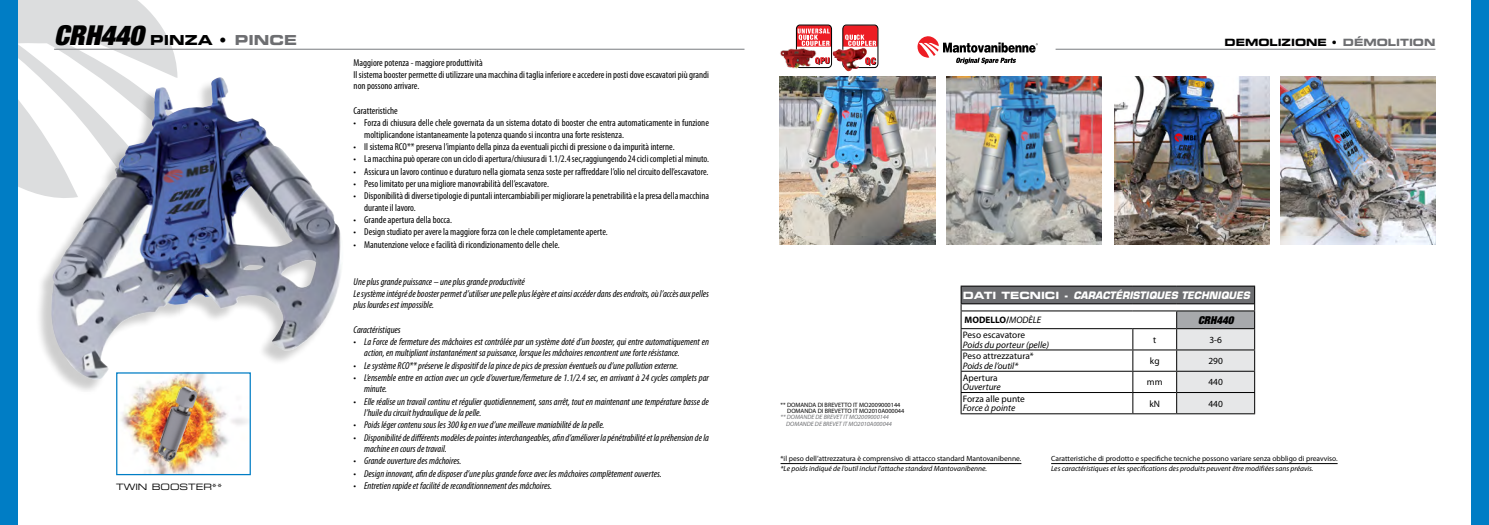
<style>
.page{position:relative;width:1489px;height:525px;background:#fff}
.page>*{position:absolute;margin:0;border:0;box-sizing:border-box;transform-origin:0 0}
.t1{font:italic 900 condensed 27.5px "Helvetica Neue LT Std";color:#000}
.t2{font:italic 900 condensed 10.88px "Helvetica Neue LT Std";color:#000}
.t3{font:italic condensed 10px/11.2px "Myriad Pro";color:#000}
.t4{font:condensed 10px/11.2px "Myriad Pro";color:#000}
.t5{font:italic 700 10px "Eurostile LT Std";color:#fff}
.t6{font:10px "Eurostile LT Std Bold Ex 2";color:#000}
.t7{font:9.38px "Myriad Pro";color:#000}
.t8{font:italic 9.38px "Myriad Pro";color:#000}
.t9{font:700 9.38px "Myriad Pro";color:#000}
.t10{font:8.75px "Eurostile LT Std Ex 2";color:#000}
.t11{font:7.5px "Myriad Pro";color:#000}
.t12{font:italic 7.5px "Myriad Pro";color:#000}
.t13{font:6.25px "Myriad Pro";color:#000}
.t14{font:italic 6.25px/6.2px "Myriad Pro";color:#6d6e71}
.s1{font-family:"Eurostile LT Std Bold Ex 2";font-weight:400;font-style:normal;font-stretch:normal;font-size:13.75px}
.s2{font-family:"Eurostile LT Std Ex 2";font-weight:400;font-style:normal;font-stretch:normal;font-size:13.75px}
.s3{font-family:"Eurostile LT Std Bold Ex 2";font-weight:400;font-style:normal;font-stretch:normal;font-size:13.75px;color:#6d6e71}
.s4{font-family:"Eurostile LT Std Ex 2"}
.s5{color:#6d6e71}
.s6{font-family:"Eurostile LT Std Bold Ex 2";font-weight:400;font-style:normal}
.s7{font-weight:400;font-style:italic}
</style>
<div class="page">
<svg style="left:18px;top:0;width:159px;height:194px;fill:#dcddde"></svg>
<hr style="left:54px;top:49px;width:690px;height:1px;background:#939598">
<img style="left:1114px;top:77px;width:155px;height:167px">
<img style="left:780px;top:77px;width:155px;height:167px">
<img style="left:1280px;top:77px;width:155px;height:167px">
<img style="left:946px;top:77px;width:155px;height:167px">
<div style="left:1470px;top:0;width:18px;height:524px;background:#007dc5"></div>
<hr style="left:780px;top:463px;width:241px;height:1px;background:#000">
<div style="left:0;top:0;width:18px;height:524px;background:#007dc5"></div>
<hr style="left:1055px;top:49px;width:380px;height:1px;background:#939598">
<svg style="left:917px;top:36px;width:120px;height:28px"></svg>
<svg style="left:841px;top:24px;width:37px;height:44px"></svg>
<img style="left:837px;top:48px;width:26px;height:2px">
<img style="left:780px;top:48px;width:15px;height:20px">
<svg style="left:795px;top:24px;width:37px;height:44px"></svg>
<hr style="left:1051px;top:463px;width:286px;height:1px;background:#000">
<div style="left:36px;top:79px;width:305px;height:316px;background:#000;opacity:.2"></div>
<img style="left:48px;top:77px;width:293px;height:303px">
<img style="left:118px;top:374px;width:131px;height:99px">
<img style="left:148px;top:380px;width:51px;height:83px">
<div style="left:116px;top:372px;width:135px;height:103px;border:1px solid #007dc5"></div>
<div style="left:961px;top:286px;width:293px;height:18px;background:#6d6e71"></div>
<hr style="left:960px;top:328px;width:172px;height:1px;background:#000">
<hr style="left:1132px;top:328px;width:44px;height:1px;background:#000">
<hr style="left:960px;top:349px;width:172px;height:1px;background:#000">
<hr style="left:1132px;top:349px;width:44px;height:1px;background:#000">
<hr style="left:960px;top:370px;width:172px;height:1px;background:#000">
<hr style="left:1132px;top:370px;width:44px;height:1px;background:#000">
<hr style="left:960px;top:392px;width:172px;height:1px;background:#000">
<hr style="left:1132px;top:392px;width:44px;height:1px;background:#000">
<svg style="left:1132px;top:329px;width:1px;height:84px"></svg>
<hr style="left:960px;top:413px;width:172px;height:1px;background:#000">
<hr style="left:1132px;top:413px;width:44px;height:1px;background:#000">
<hr style="left:960px;top:285px;width:172px;height:1px;background:#000">
<hr style="left:1132px;top:285px;width:44px;height:1px;background:#000">
<hr style="left:1176px;top:285px;width:78px;height:1px;background:#000">
<hr style="left:960px;top:303px;width:172px;height:1px;background:#000">
<hr style="left:1132px;top:303px;width:44px;height:1px;background:#000">
<svg style="left:960px;top:286px;width:1px;height:127px"></svg>
<hr style="left:960px;top:310px;width:172px;height:1px;background:#000">
<hr style="left:1132px;top:310px;width:44px;height:1px;background:#000">
<svg style="left:1176px;top:286px;width:79px;height:127px"></svg>
<hr style="left:1176px;top:349px;width:78px;height:1px;background:#000">
<hr style="left:1176px;top:370px;width:78px;height:1px;background:#000">
<hr style="left:1176px;top:392px;width:78px;height:1px;background:#000">
<hr style="left:1176px;top:413px;width:78px;height:1px;background:#000">
<h1 class="t1" style="left:54px;top:18px;width:244px">CRH440 <span class="s1">PINZA</span> <span class="s2">•</span> <span class="s3">PINCE</span></h1>
<p class="t10" style="left:116px;top:480px;width:108px">TWIN BOOSTER**</p>
<p class="t4" style="left:353px;top:56px;width:357px;line-height:12.4px">Maggiore potenza - maggiore produttività<br>Il sistema booster permette di utilizzare una macchina di taglia inferiore e accedere in posti dove escavatori più grandi</p>
<p class="t4" style="left:353px;top:80px;width:67px">non possono arrivare.</p>
<p class="t4" style="left:353px;top:105px;width:46px">Caratteristiche</p>
<p class="t4" style="left:364px;top:117px;width:346px;text-indent:-11px">• Forza di chiusura delle chele governata da un sistema dotato di booster che entra automaticamente in funzione moltiplicandone istantaneamente la potenza quando si incontra una forte resistenza.</p>
<p class="t4" style="left:353px;top:141px;width:322px">• Il sistema RCO** preserva l’impianto della pinza da eventuali picchi di pressione o da impurità interne.</p>
<p class="t4" style="left:353px;top:153px;width:357px">• La macchina può operare con un ciclo di apertura/chiusura di 1.1/2.4 sec,raggiungendo 24 cicli completi al minuto.</p>
<p class="t4" style="left:353px;top:165px;width:356px">• Assicura un lavoro continuo e duraturo nella giornata senza soste per raffreddare l’olio nel circuito dell’escavatore.</p>
<p class="t4" style="left:353px;top:178px;width:197px">• Peso limitato per una migliore manovrabilità dell’escavatore.</p>
<p class="t4" style="left:364px;top:190px;width:346px;text-indent:-11px">• Disponibilità di diverse tipologie di puntali intercambiabili per migliorare la penetrabilità e la presa della macchina durante il lavoro.</p>
<p class="t4" style="left:353px;top:214px;width:100px">• Grande apertura della bocca.</p>
<p class="t4" style="left:353px;top:226px;width:256px">• Design studiato per avere la maggiore forza con le chele completamente aperte.</p>
<p class="t4" style="left:353px;top:238px;width:208px">• Manutenzione veloce e facilità di ricondizionamento delle chele.</p>
<p class="t3" style="left:353px;top:275px;width:357px;line-height:12.4px">Une plus grande puissance – une plus grande productivité<br>Le système intégré de booster permet d’utiliser une pelle plus légère et ainsi accéder dans des endroits, où l’accès aux pelles</p>
<p class="t3" style="left:353px;top:299px;width:82px">plus lourdes est impossible.</p>
<p class="t3" style="left:353px;top:323px;width:49px">Caractéristiques</p>
<p class="t3" style="left:364px;top:336px;width:346px;text-indent:-11px">• La Force de fermeture des mâchoires est contrôlée par un système doté d’un booster, qui entre automatiquement en action, en multipliant instantanément sa puissance, lorsque les mâchoires rencontrent une forte résistance.</p>
<p class="t3" style="left:353px;top:359px;width:326px">• LesystèmeRCO**préserveledispositifdelapincedepicsdepressionéventuelsoud’unepollutionexterne.</p>
<p class="t3" style="left:364px;top:372px;width:346px;text-indent:-11px">• L’ensemble entre en action avec un cycle d’ouverture/fermeture de 1.1/2.4 sec, en arrivant à 24 cycles complets par minute.</p>
<p class="t3" style="left:364px;top:395px;width:346px;text-indent:-11px">• Elle réalise un travail continu et régulier quotidiennement, sans arrêt, tout en maintenant une température basse de l’huile du circuit hydraulique de la pelle.</p>
<p class="t3" style="left:353px;top:419px;width:252px">• Poids léger contenusous les300kgenvued’unemeilleuremaniabilitédelapelle.</p>
<p class="t3" style="left:364px;top:431px;width:346px;text-indent:-11px">• Disponibilitédedifférentsmodèlesdepointesinterchangeables,afind’améliorer lapénétrabilitéet lapréhensiondela machine en cours de travail.</p>
<p class="t3" style="left:353px;top:455px;width:109px">• Grandeouverturedesmâchoires.</p>
<p class="t3" style="left:353px;top:467px;width:310px">• Designinnovant,afindedisposerd’uneplusgrandeforceavec lesmâchoires complètementouvertes.</p>
<p class="t3" style="left:353px;top:479px;width:200px">• Entretienrapideet facilitédereconditionnementdesmâchoires.</p>
<p class="t6" style="left:1224px;top:35px;width:212px">DEMOLIZIONE <span class="s4">•</span> <span class="s5">DÉMOLITION</span></p>
<p class="t5" style="left:962px;top:289px;width:288px"><span class="s6">DATI TECNICI -</span> CARACTÉRISTIQUES TECHNIQUES</p>
<p class="t9" style="left:964px;top:314px;width:78px">MODELLO/<span class="s7">MODÈLE</span></p>
<p class="t2" style="left:1197px;top:313px;width:37px">CRH440</p>
<p class="t7" style="left:962px;top:329px;width:64px">Peso escavatore</p>
<p class="t8" style="left:962px;top:338px;width:88px">Poids du porteur (pelle)</p>
<p class="t7" style="left:1153px;top:334px;width:5px">t</p>
<p class="t7" style="left:1209px;top:334px;width:14px">3-6</p>
<p class="t7" style="left:962px;top:350px;width:72px">Peso attrezzatura*</p>
<p class="t8" style="left:962px;top:359px;width:57px">Poids de l’outil*</p>
<p class="t7" style="left:1149px;top:355px;width:11px">kg</p>
<p class="t7" style="left:1208px;top:355px;width:16px">290</p>
<p class="t7" style="left:962px;top:371px;width:36px">Apertura</p>
<p class="t8" style="left:962px;top:381px;width:39px">Ouverture</p>
<p class="t7" style="left:1146px;top:376px;width:17px">mm</p>
<p class="t7" style="left:1208px;top:376px;width:16px">440</p>
<p class="t7" style="left:962px;top:393px;width:64px">Forza alle punte</p>
<p class="t8" style="left:962px;top:402px;width:54px">Force à pointe</p>
<p class="t13" style="left:780px;top:401px;width:121px">** DOMANDA DI BREVETTO IT MO2009000144</p>
<p class="t7" style="left:1149px;top:397px;width:12px">kN</p>
<p class="t7" style="left:1208px;top:397px;width:16px">440</p>
<p class="t13" style="left:787px;top:407px;width:119px">DOMANDA DI BREVETTO IT MO2010A000044</p>
<p class="t14" style="left:786px;top:414px;width:107px;text-indent:-6px">** DOMANDE DE BREVET IT MO2009000144<br>DOMANDE DE BREVET IT MO2010A000044</p>
<p class="t11" style="left:780px;top:453px;width:242px">*il peso dell’attrezzatura è comprensivo di attacco standard Mantovanibenne.</p>
<p class="t12" style="left:780px;top:463px;width:208px">*Le poids indiqué de l’outil inclut l’attache standard Mantovanibenne.</p>
<p class="t11" style="left:1051px;top:453px;width:288px">Caratteristiche di prodotto e specifiche tecniche possono variare senza obbligo di preavviso.</p>
<p class="t12" style="left:1051px;top:463px;width:264px">Les caractéristiques et les specifications des produits peuvent être modifiées sans préavis.</p>
</div>
